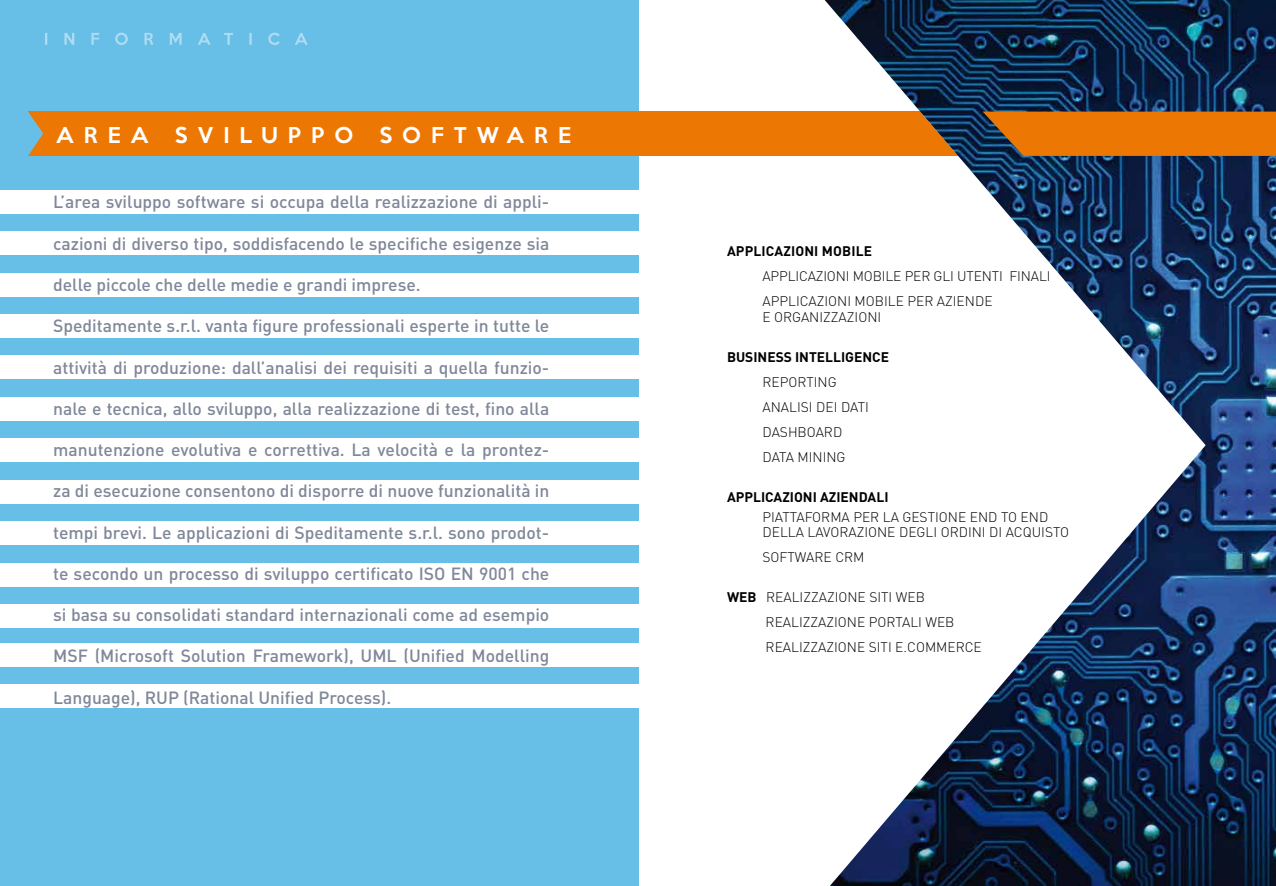
<style>
.page{position:relative;width:1276px;height:886px;background:#fff}
.page>*{position:absolute;margin:0;border:0;box-sizing:border-box;transform-origin:0 0}
.t1{font:500 20px "Keep Calm";letter-spacing:.5em;color:#fff}
.t2{font:500 17.5px "DIN";color:#7f8799}
.t3{font:300 13.75px "DIN";color:#000}
.t4{font:700 13.75px "DIN";color:#000}
.s1{font-weight:700}
</style>
<div class="page">
<div style="left:0;top:0;width:638px;height:886px;background:#67bee7"></div>
<div style="left:0;top:190px;width:638px;height:23px;background:#fff"></div>
<div style="left:0;top:314px;width:638px;height:24px;background:#fff"></div>
<div style="left:0;top:438px;width:638px;height:24px;background:#fff"></div>
<div style="left:0;top:231px;width:638px;height:24px;background:#fff"></div>
<div style="left:0;top:355px;width:638px;height:24px;background:#fff"></div>
<div style="left:0;top:563px;width:638px;height:24px;background:#fff"></div>
<div style="left:0;top:684px;width:638px;height:24px;background:#fff"></div>
<div style="left:0;top:480px;width:638px;height:24px;background:#fff"></div>
<div style="left:0;top:273px;width:638px;height:23px;background:#fff"></div>
<div style="left:0;top:397px;width:638px;height:24px;background:#fff"></div>
<div style="left:0;top:604px;width:638px;height:24px;background:#fff"></div>
<div style="left:0;top:521px;width:638px;height:24px;background:#fff"></div>
<div style="left:0;top:643px;width:638px;height:23px;background:#fff"></div>
<div style="left:28px;top:112px;width:955px;height:44px;background:#ed7703"></div>
<svg style="left:28px;top:111px;width:15px;height:45px"></svg>
<svg style="left:45px;top:33px;width:263px;height:12px"></svg>
<img style="left:824px;top:0;width:452px;height:886px">
<svg style="left:982px;top:112px;width:294px;height:44px;background:#db7109"></svg>
<p class="t1" style="left:56px;top:117px;width:25px">AREA</p>
<p class="t1" style="left:175px;top:117px;width:24px">SVILUPPO</p>
<p class="t1" style="left:379px;top:117px;width:193px">SOFTWARE</p>
<p class="t2" style="left:53px;top:191px;width:498px">L’area sviluppo software si occupa della realizzazione di appli-</p>
<p class="t2" style="left:53px;top:232px;width:498px">cazioni di diverso tipo, soddisfacendo le specifiche esigenze sia</p>
<p class="t2" style="left:53px;top:273px;width:369px">delle piccole che delle medie e grandi imprese.</p>
<p class="t2" style="left:53px;top:315px;width:498px">Speditamente s.r.l. vanta figure professionali esperte in tutte le</p>
<p class="t2" style="left:53px;top:356px;width:498px">attività di produzione: dall’analisi dei requisiti a quella funzio-</p>
<p class="t2" style="left:53px;top:397px;width:498px">nale e tecnica, allo sviluppo, alla realizzazione di test, fino alla</p>
<p class="t2" style="left:53px;top:438px;width:498px">manutenzione evolutiva e correttiva. La velocità e la prontez-</p>
<p class="t2" style="left:53px;top:480px;width:498px">za di esecuzione consentono di disporre di nuove funzionalità in</p>
<p class="t2" style="left:53px;top:521px;width:498px">tempi brevi. Le applicazioni di Speditamente s.r.l. sono prodot-</p>
<p class="t2" style="left:53px;top:562px;width:498px">te secondo un processo di sviluppo certificato ISO EN 9001 che</p>
<p class="t2" style="left:53px;top:603px;width:498px">si basa su consolidati standard internazionali come ad esempio</p>
<p class="t2" style="left:53px;top:645px;width:498px">MSF (M icrosoft Solution Framework), UM L (U nified Modelling</p>
<p class="t2" style="left:53px;top:686px;width:339px">Language), RU P (Rational U nified Process).</p>
<p class="t4" style="left:727px;top:242px;width:72px">APPLICAZIONI</p>
<p class="t4" style="left:822px;top:242px;width:52px">MOBILE</p>
<p class="t3" style="left:762px;top:268px;width:68px">APPLI CAZIONI</p>
<p class="t3" style="left:853px;top:268px;width:113px">MOBILE PER GLI UTENTI</p>
<p class="t3" style="left:1009px;top:268px;width:8px">FINALI</p>
<p class="t3" style="left:762px;top:293px;width:69px">APPLI CAZIONI</p>
<p class="t3" style="left:854px;top:293px;width:37px">MOBILE</p>
<p class="t3" style="left:907px;top:293px;width:54px">PER AZIENDE</p>
<p class="t3" style="left:762px;top:309px;width:99px">E ORGANI ZZAZIONI</p>
<p class="t4" style="left:727px;top:348px;width:164px">BUSIN ESS INTELLIGENCE</p>
<p class="t3" style="left:762px;top:374px;width:35px">REPORTIN</p>
<p class="t3" style="left:828px;top:374px;width:10px">G</p>
<p class="t3" style="left:762px;top:399px;width:8px">ANALISI</p>
<p class="t3" style="left:816px;top:399px;width:8px">DEI</p>
<p class="t3" style="left:841px;top:399px;width:8px">DATI</p>
<p class="t3" style="left:762px;top:424px;width:9px">DAS</p>
<p class="t3" style="left:788px;top:424px;width:29px">HBOARD</p>
<p class="t3" style="left:762px;top:449px;width:9px">DATA</p>
<p class="t3" style="left:797px;top:449px;width:19px">MININ</p>
<p class="t3" style="left:836px;top:449px;width:10px">G</p>
<p class="t4" style="left:727px;top:488px;width:71px">APPLICAZIONI</p>
<p class="t4" style="left:820px;top:488px;width:68px">AZI EN DALI</p>
<p class="t3" style="left:762px;top:509px;width:17px">PIATTAFOR</p>
<p class="t3" style="left:830px;top:509px;width:90px">MA PER LA GESTIONE</p>
<p class="t3" style="left:969px;top:509px;width:10px">END</p>
<p class="t3" style="left:1001px;top:509px;width:29px">TO END</p>
<p class="t3" style="left:762px;top:524px;width:9px">DELLA</p>
<p class="t3" style="left:807px;top:524px;width:9px">LAVORA</p>
<p class="t3" style="left:856px;top:524px;width:16px">ZIONE</p>
<p class="t3" style="left:899px;top:524px;width:50px">DEGLIORDINI</p>
<p class="t3" style="left:989px;top:524px;width:51px">DI ACQUISTO</p>
<p class="t3" style="left:762px;top:549px;width:9px">SOFT</p>
<p class="t3" style="left:795px;top:549px;width:21px">WARE</p>
<p class="t3" style="left:835px;top:549px;width:31px">CRM</p>
<p class="t3" style="left:727px;top:589px;width:47px"><span class="s1">WEB</span> REALI</p>
<p class="t3" style="left:803px;top:589px;width:40px">ZZAZIONE</p>
<p class="t3" style="left:869px;top:589px;width:7px">SITI</p>
<p class="t3" style="left:896px;top:589px;width:31px">WEB</p>
<p class="t3" style="left:765px;top:614px;width:77px">REALI ZZAZIONE</p>
<p class="t3" style="left:869px;top:614px;width:17px">PORTALI</p>
<p class="t3" style="left:925px;top:614px;width:31px">WEB</p>
<p class="t3" style="left:765px;top:639px;width:8px">REALI</p>
<p class="t3" style="left:803px;top:639px;width:40px">ZZAZIONE</p>
<p class="t3" style="left:869px;top:639px;width:7px">SITI</p>
<p class="t3" style="left:895px;top:639px;width:86px">E.COMMERCE</p>
</div>
